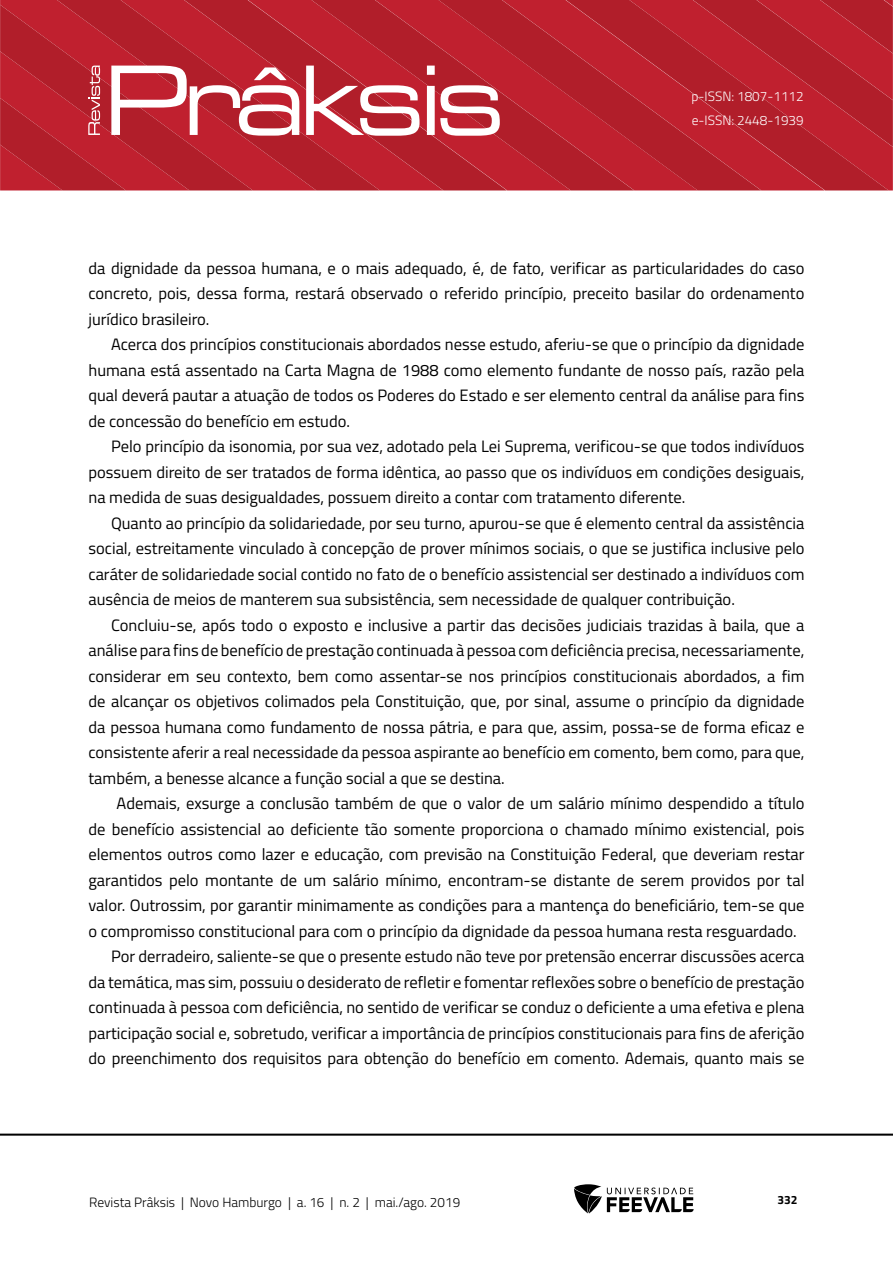
<style>
.page{position:relative;width:893px;height:1263px;background:#fff}
.page>*{position:absolute;margin:0;border:0;box-sizing:border-box;transform-origin:0 0}
.Corpo_de_texto{font:16.5px/25.5px "Titillium Web";color:#000;text-align:justify}
.t1{font:300 13.5px "Titillium Web";color:#000}
.t2{font:300 13.5px/24px "Titillium Web";color:#fff}
.t3{font:700 12px "Titillium Web";color:#000}
</style>
<div class="page">
<svg style="left:0;top:5px;width:56px;height:46px;background:#b7202d"></svg>
<svg style="left:56px;top:0;width:128px;height:51px;background:#b81f2d"></svg>
<svg style="left:184px;top:0;width:127px;height:51px;background:#b8202d"></svg>
<svg style="left:311px;top:0;width:127px;height:51px;background:#b8202d"></svg>
<svg style="left:438px;top:0;width:127px;height:190px;background:#b9202d"></svg>
<svg style="left:565px;top:0;width:324px;height:190px;background:#b8202d"></svg>
<svg style="left:692px;top:0;width:201px;height:147px;background:#b8202d"></svg>
<hr style="left:0;top:1133px;width:893px;height:3px;background:#000">
<svg style="left:574px;top:1184px;width:120px;height:29px"></svg>
<svg style="left:0;top:51px;width:500px;height:139px;background:#c13d48"></svg>
<p class="t2" style="left:691px;top:84px;width:114px">p-ISSN: 1807-1112 e-ISSN: 2448-1939</p>
<p class="Corpo_de_texto" style="left:88px;top:254px;width:718px">da dignidade da pessoa humana, e o mais adequado, é, de fato, verificar as particularidades do caso concreto, pois, dessa forma, restará observado o referido princípio, preceito basilar do ordenamento jurídico brasileiro.</p>
<p class="Corpo_de_texto" style="left:88px;top:331px;width:717px;text-indent:22px">Acerca dos princípios constitucionais abordados nesse estudo, aferiu-se que o princípio da dignidade humana está assentado na Carta Magna de 1988 como elemento fundante de nosso país, razão pela qual deverá pautar a atuação de todos os Poderes do Estado e ser elemento central da análise para fins de concessão do benefício em estudo.</p>
<p class="Corpo_de_texto" style="left:88px;top:433px;width:718px;text-indent:22px">Pelo princípio da isonomia, por sua vez, adotado pela Lei Suprema, verificou-se que todos indivíduos possuem direito de ser tratados de forma idêntica, ao passo que os indivíduos em condições desiguais, na medida de suas desigualdades, possuem direito a contar com tratamento diferente.</p>
<p class="Corpo_de_texto" style="left:88px;top:509px;width:717px;text-indent:22px">Quanto ao princípio da solidariedade, por seu turno, apurou-se que é elemento central da assistência social, estreitamente vinculado à concepção de prover mínimos sociais, o que se justifica inclusive pelo caráter de solidariedade social contido no fato de o benefício assistencial ser destinado a indivíduos com ausência de meios de manterem sua subsistência, sem necessidade de qualquer contribuição.</p>
<p class="Corpo_de_texto" style="left:88px;top:611px;width:718px;text-indent:22px">Concluiu-se, após todo o exposto e inclusive a partir das decisões judiciais trazidas à baila, que a análise para fins de benefício de prestação continuada à pessoa com deficiência precisa, necessariamente, considerar em seu contexto, bem como assentar-se nos princípios constitucionais abordados, a fim de alcançar os objetivos colimados pela Constituição, que, por sinal, assume o princípio da dignidade da pessoa humana como fundamento de nossa pátria, e para que, assim, possa-se de forma eficaz e consistente aferir a real necessidade da pessoa aspirante ao benefício em comento, bem como, para que, também, a benesse alcance a função social a que se destina.</p>
<p class="Corpo_de_texto" style="left:88px;top:790px;width:718px;text-indent:28px">Ademais, exsurge a conclusão também de que o valor de um salário mínimo despendido a título de benefício assistencial ao deficiente tão somente proporciona o chamado mínimo existencial, pois elementos outros como lazer e educação, com previsão na Constituição Federal, que deveriam restar garantidos pelo montante de um salário mínimo, encontram-se distante de serem providos por tal valor. Outrossim, por garantir minimamente as condições para a mantença do beneficiário, tem-se que o compromisso constitucional para com o princípio da dignidade da pessoa humana resta resguardado.</p>
<p class="Corpo_de_texto" style="left:88px;top:943px;width:717px;text-indent:22px">Por derradeiro, saliente-se que o presente estudo não teve por pretensão encerrar discussões acerca da temática, mas sim, possuiu o desiderato de refletir e fomentar reflexões sobre o benefício de prestação continuada à pessoa com deficiência, no sentido de verificar se conduz o deficiente a uma efetiva e plena participação social e, sobretudo, verificar a importância de princípios constitucionais para fins de aferição do preenchimento dos requisitos para obtenção do benefício em comento. Ademais, quanto mais se</p>
<p class="t1" style="left:89px;top:1192px;width:372px">Revista Prâksis | Novo Hamburgo | a. 16 | n. 2 | mai./ago. 2019</p>
<p class="t3" style="left:777px;top:1190px;width:22px">332</p>
</div>
